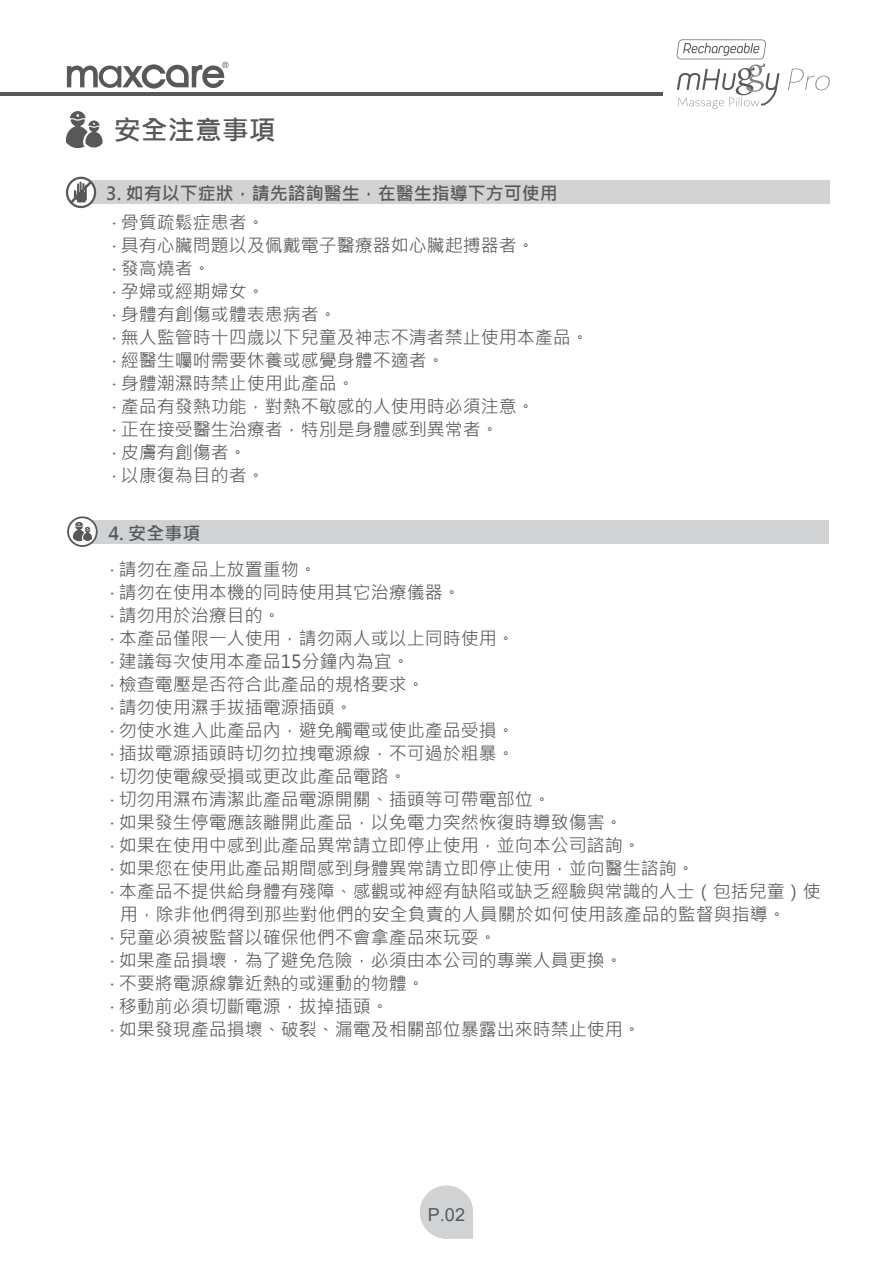
<style>
.page{position:relative;width:893px;height:1276px;background:#fff}
.page>*{position:absolute;margin:0;border:0;box-sizing:border-box;transform-origin:0 0}
.t1{font:700 27px "Microsoft Jheng Hei";color:#57585a}
.t2{font:18px/22.9px "Microsoft Jheng Hei";color:#57585a}
.t3{font:700 18px "Microsoft Jheng Hei";color:#57585a}
.t4{font:18px "Arial";color:#57585a}
</style>
<div class="page">
<svg style="left:66px;top:111px;width:37px;height:37px"></svg>
<svg style="left:420px;top:1185px;width:53px;height:53px"></svg>
<div style="left:88px;top:180px;width:742px;height:24px;background:#d1d2d4"></div>
<svg style="left:66px;top:177px;width:30px;height:31px"></svg>
<div style="left:89px;top:520px;width:740px;height:24px;background:#d1d2d4"></div>
<svg style="left:67px;top:516px;width:31px;height:31px"></svg>
<svg style="left:67px;top:62px;width:162px;height:27px"></svg>
<hr style="left:0;top:92px;width:662px;height:3px;background:#57585a">
<svg style="left:788px;top:68px;width:42px;height:22px"></svg>
<svg style="left:676px;top:39px;width:103px;height:70px"></svg>
<h1 class="t1" style="left:114px;top:113px;width:163px">安全注意事項</h1>
<p class="t3" style="left:106px;top:182px;width:453px">3. 如有以下症狀，請先諮詢醫生，在醫生指導下方可使用</p>
<p class="t2" style="left:112px;top:211px;width:478px">‧ 骨質疏鬆症患者。<br>‧ 具有心臟問題以及佩戴電子醫療器如心臟起搏器者。<br>‧ 發高燒者。<br>‧ 孕婦或經期婦女。<br>‧ 身體有創傷或體表患病者。<br>‧ 無人監管時十四歲以下兒童及神志不清者禁止使用本產品。‧ 經醫生囑咐需要休養或感覺身體不適者。<br>‧ 身體潮濕時禁止使用此產品。<br>‧ 產品有發熱功能，對熱不敏感的人使用時必須注意。<br>‧ 正在接受醫生治療者，特別是身體感到異常者。<br>‧ 皮膚有創傷者。<br>‧ 以康復為目的者。</p>
<p class="t3" style="left:109px;top:522px;width:93px">4. 安全事項</p>
<p class="t2" style="left:110px;top:558px;width:208px">‧ 請勿在產品上放置重物。</p>
<p class="t2" style="left:110px;top:581px;width:352px">‧ 請勿在使用本機的同時使用其它治療儀器。</p>
<p class="t2" style="left:110px;top:604px;width:172px">‧ 請勿用於治療目的。</p>
<p class="t2" style="left:110px;top:627px;width:406px">‧ 本產品僅限一人使用，請勿兩人或以上同時使用。</p>
<p class="t2" style="left:110px;top:650px;width:301px">‧ 建議每次使用本產品15分鐘內為宜。</p>
<p class="t2" style="left:110px;top:673px;width:316px">‧ 檢查電壓是否符合此產品的規格要求。</p>
<p class="t2" style="left:110px;top:696px;width:244px">‧ 請勿使用濕手拔插電源插頭。</p>
<p class="t2" style="left:110px;top:719px;width:406px">‧ 勿使水進入此產品內，避免觸電或使此產品受損。</p>
<p class="t2" style="left:110px;top:742px;width:406px">‧ 插拔電源插頭時切勿拉拽電源線，不可過於粗暴。</p>
<p class="t2" style="left:110px;top:765px;width:298px">‧ 切勿使電線受損或更改此產品電路。</p>
<p class="t2" style="left:110px;top:788px;width:442px">‧ 切勿用濕布清潔此產品電源開關、插頭等可帶電部位。</p>
<p class="t2" style="left:110px;top:811px;width:514px">‧ 如果發生停電應該離開此產品，以免電力突然恢復時導致傷害。</p>
<p class="t2" style="left:110px;top:834px;width:532px">‧ 如果在使用中感到此產品異常請立即停止使用，並向本公司諮詢。</p>
<p class="t2" style="left:110px;top:857px;width:586px">‧ 如果您在使用此產品期間感到身體異常請立即停止使用，並向醫生諮詢。</p>
<p class="t2" style="left:110px;top:880px;width:712px">‧ 本產品不提供給身體有殘障、感觀或神經有缺陷或缺乏經驗與常識的人士（包括兒童）使</p>
<p class="t2" style="left:120px;top:903px;width:667px">用，除非他們得到那些對他們的安全負責的人員關於如何使用該產品的監督與指導。</p>
<p class="t2" style="left:110px;top:926px;width:388px">‧ 兒童必須被監督以確保他們不會拿產品來玩耍。</p>
<p class="t2" style="left:110px;top:949px;width:514px">‧ 如果產品損壞，為了避免危險，必須由本公司的專業人員更換。</p>
<p class="t2" style="left:110px;top:972px;width:316px">‧ 不要將電源線靠近熱的或運動的物體。</p>
<p class="t2" style="left:110px;top:995px;width:280px">‧ 移動前必須切斷電源，拔掉插頭。</p>
<p class="t2" style="left:110px;top:1018px;width:532px">‧ 如果發現產品損壞、破裂、漏電及相關部位暴露出來時禁止使用。</p>
<p class="t4" style="left:428px;top:1202px;width:39px">P.02</p>
<p class="t4" style="left:455px;top:1202px;width:12px">4</p>
</div>
